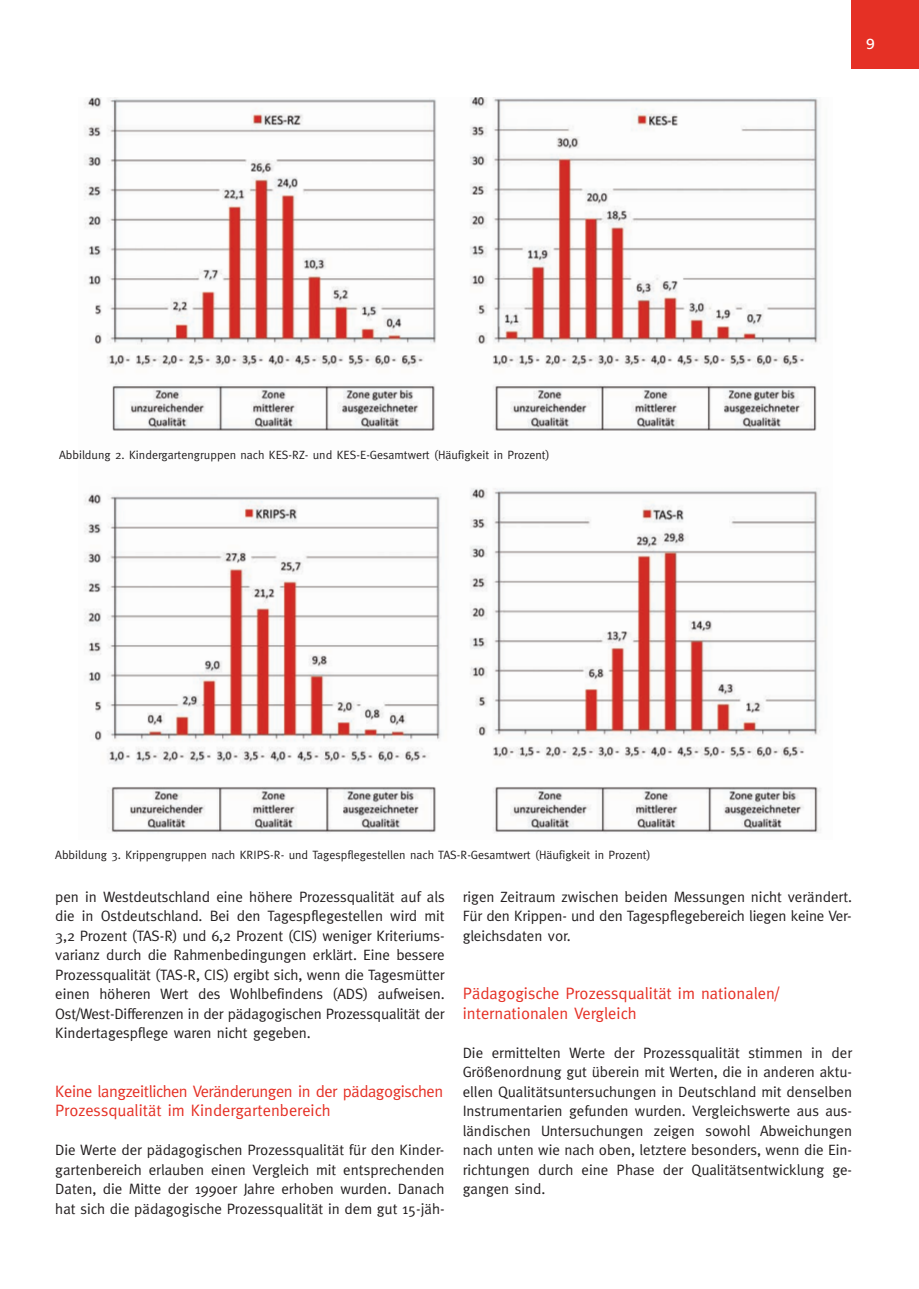
<style>
.page{position:relative;width:919px;height:1289px;background:#fff}
.page>*{position:absolute;margin:0;border:0;box-sizing:border-box;transform-origin:0 0}
.t1{font:16.5px/19.5px "Meta";letter-spacing:-.025em;color:#e53025}
.t2{font:16.5px/19.5px "Meta";color:#e53025}
.t3{font:15px/19.5px "Meta";color:#231f20;text-align:justify}
.t4{font:15px "Formata";color:#fff}
.t5{font:12px "Meta";color:#231f20}
</style>
<div class="page">
<div style="left:850px;top:0;width:68px;height:68px;background:#e53025"></div>
<img style="left:84px;top:98px;width:737px;height:735px">
<p class="t4" style="left:865px;top:37px;width:10px">9</p>
<p class="t5" style="left:59px;top:450px;width:492px">Abbildung 2. Kindergartengruppen nach KES-RZ- und KES-E-Gesamtwert (Häufigkeit in Prozent)</p>
<p class="t5" style="left:55px;top:849px;width:597px">Abbildung 3. Krippengruppen nach KRIPS-R- und Tagespflegestellen nach TAS-R-Gesamtwert (Häufigkeit in Prozent)</p>
<p class="t3" style="left:55px;top:887px;width:391px">pen in Westdeutschland eine höhere Prozessqualität auf als die in Ostdeutschland. Bei den Tagespflegestellen wird mit 3,2 Prozent (TAS-R) und 6,2 Prozent (CIS) weniger Kriteriums&shy;varianz durch die Rahmenbedingungen erklärt. Eine bessere Prozessqualität (TAS-R, CIS) ergibt sich, wenn die Tagesmütter einen höheren Wert des Wohlbefindens (ADS) aufweisen.<br>Ost/West-Differenzen in der pädagogischen Prozessqualität der Kindertagespflege waren nicht gegeben.</p>
<p class="t1" style="left:55px;top:1082px;width:389px">Keine langzeitlichen Veränderungen in der pädagogischen<br>Prozessqualität im Kindergartenbereich</p>
<p class="t3" style="left:55px;top:1141px;width:391px">Die Werte der pädagogischen Prozessqualität für den Kinder&shy;gartenbereich erlauben einen Vergleich mit entsprechenden Daten, die Mitte der 1990er Jahre erhoben wurden. Danach hat sich die pädagogische Prozessqualität in dem gut 15-jäh-</p>
<p class="t3" style="left:462px;top:887px;width:391px">rigen Zeitraum zwischen beiden Messungen nicht verändert.<br>Für den Krippen- und den Tagespflegebereich liegen keine Ver&shy;gleichsdaten vor.</p>
<p class="t2" style="left:462px;top:984px;width:318px">Pädagogische Prozessqualität im nationalen/ internationalen Vergleich</p>
<p class="t3" style="left:462px;top:1043px;width:391px">Die ermittelten Werte der Prozessqualität stimmen in der Größenordnung gut überein mit Werten, die in anderen aktu&shy;ellen Qualitätsuntersuchungen in Deutschland mit denselben Instrumentarien gefunden wurden. Vergleichswerte aus aus&shy;ländischen Untersuchungen zeigen sowohl Abweichungen nach unten wie nach oben, letztere besonders, wenn die Ein&shy;richtungen durch eine Phase der Qualitätsentwicklung ge&shy;gangen sind.</p>
</div>
